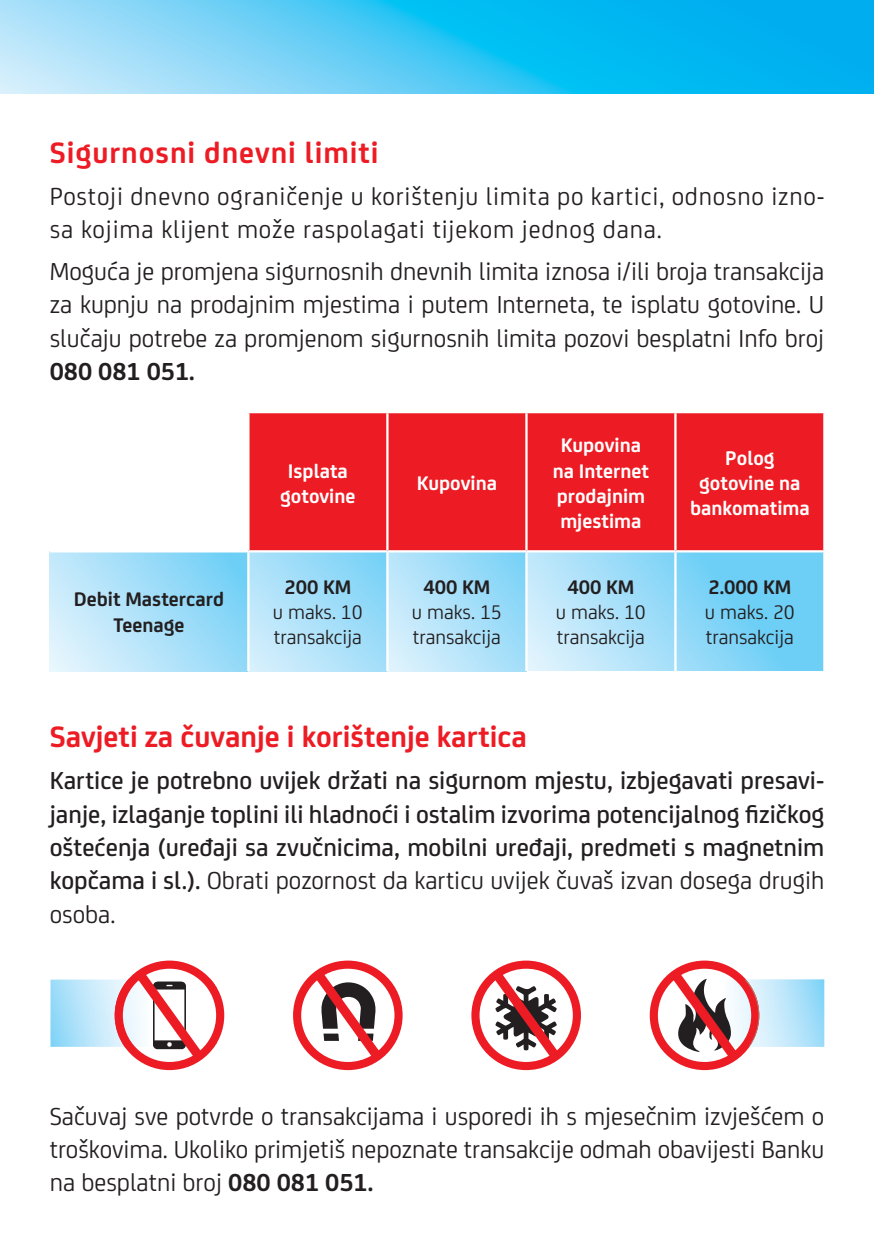
<style>
.page{position:relative;width:874px;height:1241px;background:#fff}
.page>*{position:absolute;margin:0;border:0;box-sizing:border-box;transform-origin:0 0}
.t1{font:700 31.5px "FS Joey";color:#ed1c24}
.t2{font:700 31.5px "FS Joey";letter-spacing:.03em;color:#ed1c24}
.t3{font:26.25px/33.2px "FS Joey";letter-spacing:.03em;color:#231f20;text-align:justify}
.t4{font:500 26.25px/33.2px "FS Joey";color:#231f20;text-align:justify}
.t5{font:700 26.25px "FS Joey";color:#231f20}
.t6{font:700 21px/25.2px "FS Joey";color:#fff;text-align:center}
.t7{font:21px/25.2px "FS Joey";color:#231f20}
.t8{font:700 21px/25.2px "FS Joey";color:#231f20;text-align:center}
.s1{font-weight:400}
.s2{font-weight:700}
</style>
<div class="page">
<div style="left:249px;top:413px;width:573px;height:137px;background:#ed1c24"></div>
<svg style="left:50px;top:552px;width:197px;height:119px"></svg>
<svg style="left:249px;top:552px;width:137px;height:119px"></svg>
<svg style="left:388px;top:552px;width:137px;height:119px"></svg>
<svg style="left:527px;top:552px;width:295px;height:119px"></svg>
<hr style="left:386px;top:413px;width:2px;height:137px;background:#fff">
<hr style="left:525px;top:413px;width:2px;height:137px;background:#fff">
<hr style="left:674px;top:413px;width:2px;height:137px;background:#fff">
<hr style="left:674px;top:552px;width:2px;height:119px;background:#fff">
<svg style="left:293px;top:960px;width:109px;height:109px"></svg>
<svg style="left:471px;top:960px;width:109px;height:109px"></svg>
<svg style="left:50px;top:960px;width:174px;height:109px"></svg>
<svg style="left:649px;top:960px;width:110px;height:109px"></svg>
<svg style="left:0;top:0;width:872px;height:93px"></svg>
<hr style="left:872px;top:0;width:1px;height:93px;background:#00aeef">
<p class="t2" style="left:50px;top:128px;width:330px">Sigurnosni dnevni limiti</p>
<p class="t3" style="left:50px;top:178px;width:775px">Postoji dnevno ograničenje u korištenju limita po kartici, odnosno izno&shy;sa kojima klijent može raspolagati tijekom jednog dana.</p>
<p class="t3" style="left:50px;top:253px;width:775px">Moguća je promjena sigurnosnih dnevnih limita iznosa i/ili broja transakcija za kupnju na prodajnim mjestima i putem Interneta, te isplatu gotovine. U slučaju potrebe za promjenom sigurnosnih limita pozovi besplatni Info broj</p>
<p class="t5" style="left:50px;top:352px;width:146px">080 081 051.</p>
<p class="t8" style="left:74px;top:585px;width:152px">Debit Mastercard<br>Teenage</p>
<p class="t6" style="left:280px;top:456px;width:77px">Isplata gotovine</p>
<p class="t8" style="left:284px;top:572px;width:68px">200 KM</p>
<p class="t7" style="left:273px;top:598px;width:91px">u maks. 10 transakcija</p>
<p class="t6" style="left:416px;top:469px;width:82px">Kupovina</p>
<p class="t8" style="left:423px;top:572px;width:68px">400 KM</p>
<p class="t7" style="left:411px;top:598px;width:91px">u maks. 15 transakcija</p>
<p class="t6" style="left:552px;top:431px;width:98px">Kupovina na Internet prodajnim mjestima</p>
<p class="t8" style="left:567px;top:572px;width:68px">400 KM</p>
<p class="t7" style="left:555px;top:598px;width:91px">u maks. 10 transakcija</p>
<p class="t6" style="left:689px;top:444px;width:121px">Polog gotovine na bankomatima</p>
<p class="t8" style="left:708px;top:572px;width:84px">2.000 KM</p>
<p class="t7" style="left:704px;top:598px;width:91px">u maks. 20 transakcija</p>
<p class="t1" style="left:50px;top:713px;width:478px">Savjeti za čuvanje i korištenje kartica</p>
<p class="t4" style="left:50px;top:762px;width:775px">Kartice je potrebno uvijek držati na sigurnom mjestu, izbjegavati presavi&shy;janje, izlaganje toplini ili hladnoći i ostalim izvorima potencijalnog fizičkog oštećenja (uređaji sa zvučnicima, mobilni uređaji, predmeti s magnetnim kopčama i sl.). <span class="s1">Obrati pozornost da karticu uvijek čuvaš izvan dosega drugih osoba.</span></p>
<p class="t3" style="left:50px;top:1097px;width:775px">Sačuvaj sve potvrde o transakcijama i usporedi ih s mjesečnim izvješćem o troškovima. Ukoliko primjetiš nepoznate transakcije odmah obavijesti Banku na besplatni broj <span class="s2">080 081 051.</span></p>
</div>
